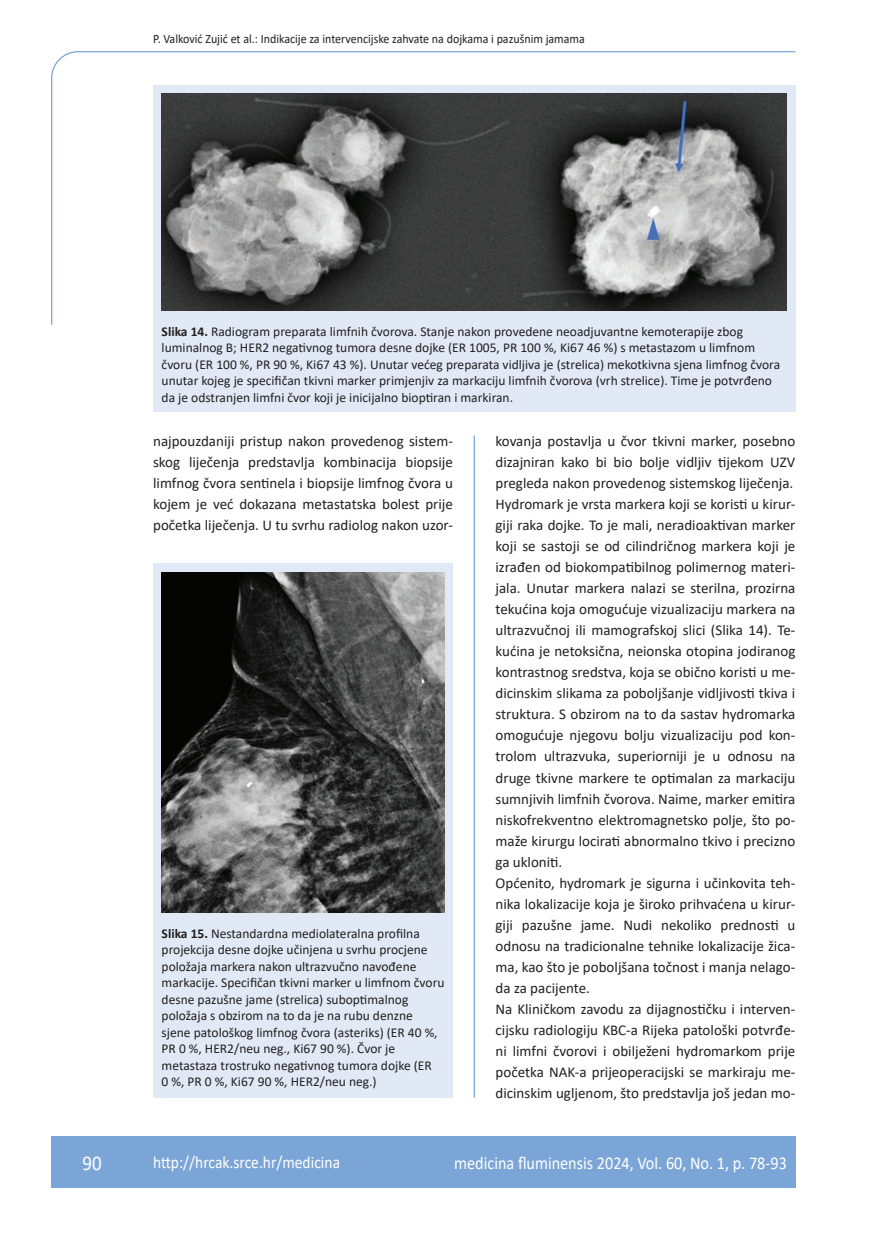
<style>
.page{position:relative;width:872px;height:1234px;background:#fff}
.page>*{position:absolute;margin:0;border:0;box-sizing:border-box;transform-origin:0 0}
.t1{font:21px "Calibri";color:#fff;scale:.9 1}
.t2{font:18px "Calibri";color:#fff;scale:.9 1}
.t3{font:17.25px "Calibri";color:#fff;scale:.9 1}
.osnovni_tekst{font:15px/21px "Calibri";color:#231f20;text-align:justify}
.potpis_slika{font:13.5px/16.5px "Calibri";color:#231f20}
.glava{font:12.75px "Calibri";color:#231f20;scale:.94 1}
.s1{font-weight:700}
</style>
<div class="page">
<svg style="left:51px;top:51px;width:745px;height:275px"></svg>
<hr style="left:473px;top:435px;width:2px;height:662px;background:#7ca5d7">
<div style="left:51px;top:1135px;width:744px;height:51px;background:#7ca5d7"></div>
<div style="left:153px;top:85px;width:642px;height:326px;background:#e1e9f6"></div>
<img style="left:162px;top:94px;width:625px;height:216px">
<div style="left:153px;top:563px;width:300px;height:534px;background:#e1e9f6"></div>
<img style="left:162px;top:572px;width:282px;height:340px">
<p class="glava" style="left:153px;top:29px;width:461px">P. Valković Zujić et al.: Indikacije za intervencijske zahvate na dojkama i pazušnim jamama</p>
<p class="potpis_slika" style="left:162px;top:322px;width:620px"><span class="s1">Slika 14.</span> Radiogram preparata limfnih čvorova. Stanje nakon provedene neoadjuvantne kemoterapije zbog luminalnog B; HER2 negativnog tumora desne dojke (ER 1005, PR 100 %, Ki67 46 %) s metastazom u limfnom čvoru (ER 100 %, PR 90 %, Ki67 43 %). Unutar većeg preparata vidljiva je (strelica) mekotkivna sjena limfnog čvora unutar kojeg je specifičan tkivni marker primjenjiv za markaciju limfnih čvorova (vrh strelice). Time je potvrđeno da je odstranjen limfni čvor koji je inicijalno bioptiran i markiran.</p>
<p class="osnovni_tekst" style="left:153px;top:430px;width:301px">najpouzdaniji pristup nakon provedenog sistem&shy;skog liječenja predstavlja kombinacija biopsije limfnog čvora sentinela i biopsije limfnog čvora u kojem je već dokazana metastatska bolest prije početka liječenja. U tu svrhu radiolog nakon uzor-</p>
<p class="potpis_slika" style="left:162px;top:924px;width:284px"><span class="s1">Slika 15.</span> Nestandardna mediolateralna profilna projekcija desne dojke učinjena u svrhu procjene položaja markera nakon ultrazvučno navođene markacije. Specifičan tkivni marker u limfnom čvoru desne pazušne jame (strelica) suboptimalnog položaja s obzirom na to da je na rubu denzne sjene patološkog limfnog čvora (asteriks) (ER 40 %, PR 0 %, HER2/neu neg., Ki67 90 %). Čvor je metastaza trostruko negativnog tumora dojke (ER<br>0 %, PR 0 %, Ki67 90 %, HER2/neu neg.)</p>
<p class="osnovni_tekst" style="left:495px;top:430px;width:301px">kovanja postavlja u čvor tkivni marker, posebno dizajniran kako bi bio bolje vidljiv tijekom UZV pregleda nakon provedenog sistemskog liječenja.</p>
<p class="osnovni_tekst" style="left:495px;top:493px;width:301px">Hydromark je vrsta markera koji se koristi u kirur&shy;giji raka dojke. To je mali, neradioaktivan marker koji se sastoji se od cilindričnog markera koji je izrađen od biokompatibilnog polimernog materi&shy;jala. Unutar markera nalazi se sterilna, prozirna tekućina koja omogućuje vizualizaciju markera na ultrazvučnoj ili mamografskoj slici (Slika 14). Te&shy;kućina je netoksična, neionska otopina jodiranog kontrastnog sredstva, koja se obično koristi u me&shy;dicinskim slikama za poboljšanje vidljivosti tkiva i struktura. S obzirom na to da sastav hydromarka omogućuje njegovu bolju vizualizaciju pod kon&shy;trolom ultrazvuka, superiorniji je u odnosu na druge tkivne markere te optimalan za markaciju sumnjivih limfnih čvorova. Naime, marker emitira niskofrekventno elektromagnetsko polje, što po&shy;maže kirurgu locirati abnormalno tkivo i precizno ga ukloniti.</p>
<p class="osnovni_tekst" style="left:495px;top:871px;width:301px">Općenito, hydromark je sigurna i učinkovita teh&shy;nika lokalizacije koja je široko prihvaćena u kirur&shy;giji pazušne jame. Nudi nekoliko prednosti u odnosu na tradicionalne tehnike lokalizacije žica&shy;ma, kao što je poboljšana točnost i manja nelago&shy;da za pacijente.</p>
<p class="osnovni_tekst" style="left:495px;top:997px;width:301px">Na Kliničkom zavodu za dijagnostičku i interven&shy;cijsku radiologiju KBC-a Rijeka patološki potvrđe&shy;ni limfni čvorovi i obilježeni hydromarkom prije početka NAK-a prijeoperacijski se markiraju me&shy;dicinskim ugljenom, što predstavlja još jedan mo-</p>
<p class="t1" style="left:82px;top:1147px;width:23px">90</p>
<p class="t3" style="left:153px;top:1149px;width:209px">http://hrcak.srce.hr/medicina</p>
<p class="t2" style="left:454px;top:1149px;width:371px">medicina fluminensis 2024, Vol. 60, No. 1, p. 78-93</p>
</div>
